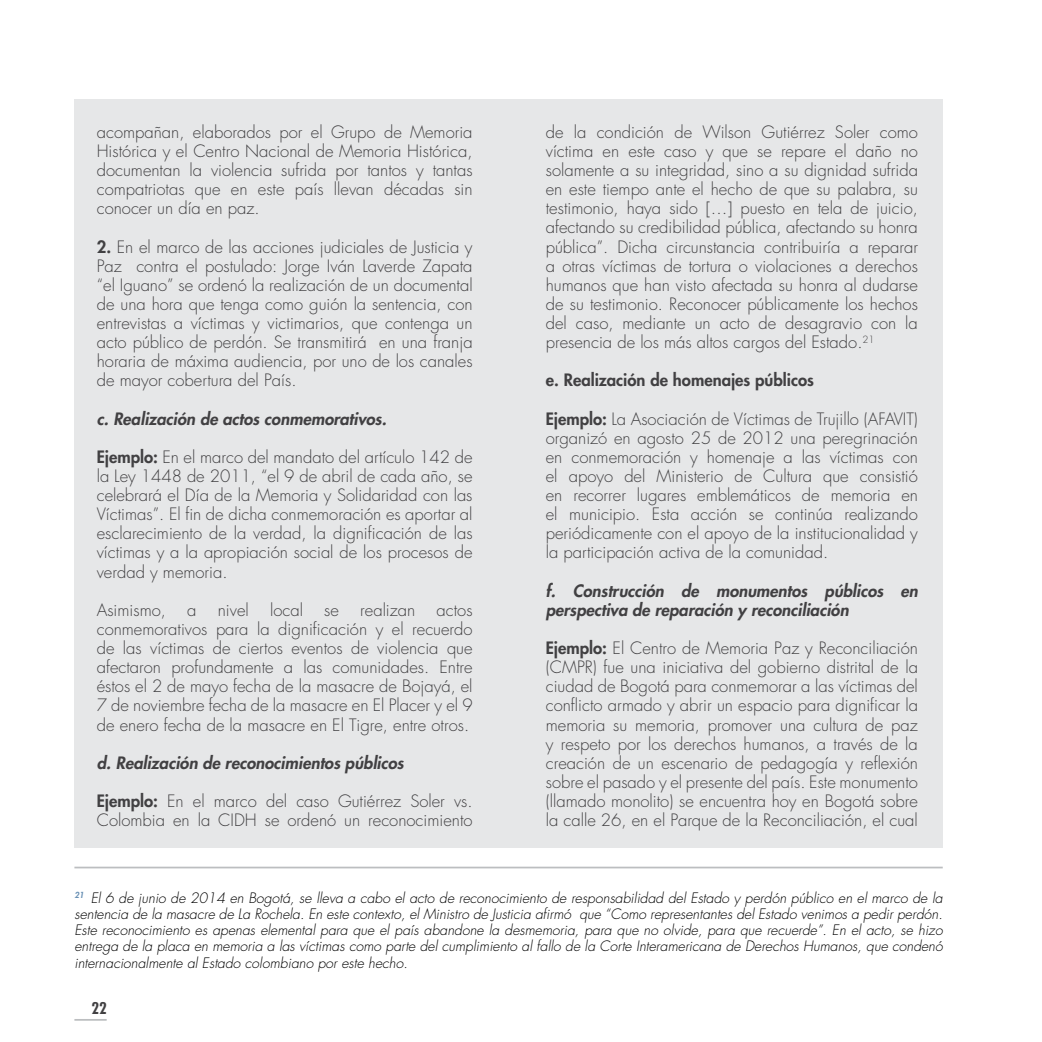
<style>
.page{position:relative;width:1042px;height:1042px;background:#fff}
.page>*{position:absolute;margin:0;border:0;box-sizing:border-box;transform-origin:0 0}
.t1{font:300 16.62px/19.1px "Futura Std";color:#414042;text-align:justify}
.t2{font:italic 800 16.62px/19.1px "Futura Std";color:#414042}
.t3{font:800 16.62px "Futura Std";color:#414042}
.t4{font:700 condensed 15.75px "Futura Std";color:#414042}
.t5{font:italic 300 14px/16.1px "Futura Std";color:#000;text-align:justify}
.s1{font-weight:800}
</style>
<div class="page">
<hr style="left:74px;top:1019px;width:33px;height:1px;background:#bcbec0">
<div style="left:74px;top:99px;width:869px;height:748px;background:#e6e7e8"></div>
<hr style="left:74px;top:866px;width:869px;height:2px;background:#bcbec0">
<p class="t1" style="left:97px;top:123px;width:377px">acompañan, elaborados por el Grupo de Memoria Histórica y el Centro Nacional de Memoria Histórica, documentan la violencia sufrida por tantos y tantas compatriotas que en este país llevan décadas sin conocer un día en paz.</p>
<p class="t1" style="left:97px;top:237px;width:377px"><span class="s1">2.</span> En el marco de las acciones judiciales de Justicia y Paz contra el postulado: Jorge Iván Laverde Zapata “el Iguano” se ordenó la realización de un documental de una hora que tenga como guión la sentencia, con entrevistas a víctimas y victimarios, que contenga un acto público de perdón. Se transmitirá en una franja horaria de máxima audiencia, por uno de los canales de mayor cobertura del País.</p>
<p class="t2" style="left:97px;top:409px;width:291px">c. Realización de actos conmemorativos.</p>
<p class="t1" style="left:97px;top:448px;width:377px"><span class="s1">Ejemplo:</span> En el marco del mandato del artículo 142 de la Ley 1448 de 2011, “el 9 de abril de cada año, se celebrará el Día de la Memoria y Solidaridad con las Víctimas”. El fin de dicha conmemoración es aportar al esclarecimiento de la verdad, la dignificación de las víctimas y a la apropiación social de los procesos de verdad y memoria.</p>
<p class="t1" style="left:97px;top:601px;width:71px">Asimismo,</p>
<p class="t1" style="left:187px;top:601px;width:11px">a</p>
<p class="t1" style="left:218px;top:601px;width:33px">nivel</p>
<p class="t1" style="left:270px;top:601px;width:34px">local</p>
<p class="t1" style="left:324px;top:601px;width:16px">se</p>
<p class="t1" style="left:360px;top:601px;width:57px">realizan</p>
<p class="t1" style="left:97px;top:601px;width:377px;text-indent:340px">actos conmemorativos para la dignificación y el recuerdo de las víctimas de ciertos eventos de violencia que afectaron profundamente a las comunidades. Entre éstos el 2 de mayo fecha de la masacre de Bojayá, el 7 de noviembre fecha de la masacre en El Placer y el 9 de enero fecha de la masacre en El Tigre, entre otros.</p>
<p class="t2" style="left:97px;top:753px;width:308px">d. Realización de reconocimientos públicos</p>
<p class="t1" style="left:97px;top:792px;width:377px"><span class="s1">Ejemplo:</span> En el marco del caso Gutiérrez Soler vs.<br>Colombia en la CIDH se ordenó un reconocimiento</p>
<p class="t1" style="left:546px;top:123px;width:374px">de la condición de Wilson Gutiérrez Soler como víctima en este caso y que se repare el daño no solamente a su integridad, sino a su dignidad sufrida en este tiempo ante el hecho de que su palabra, su testimonio, haya sido […] puesto en tela de juicio, afectando su credibilidad pública, afectando su honra pública”. Dicha circunstancia contribuiría a reparar a otras víctimas de tortura o violaciones a derechos humanos que han visto afectada su honra al dudarse de su testimonio. Reconocer públicamente los hechos del caso, mediante un acto de desagravio con la presencia de los más altos cargos del Estado.<sup>21</sup></p>
<p class="t3" style="left:546px;top:370px;width:270px">e. Realización de homenajes públicos</p>
<p class="t1" style="left:546px;top:409px;width:374px"><span class="s1">Ejemplo:</span> La Asociación de Víctimas de Trujillo (AFAVIT) organizó en agosto 25 de 2012 una peregrinación en conmemoración y homenaje a las víctimas con el apoyo del Ministerio de Cultura que consistió en recorrer lugares emblemáticos de memoria en el municipio. Esta acción se continúa realizando periódicamente con el apoyo de la institucionalidad y la participación activa de la comunidad.</p>
<p class="t2" style="left:546px;top:581px;width:374px">f. Construcción de monumentos públicos en perspectiva de reparación y reconciliación</p>
<p class="t1" style="left:546px;top:639px;width:374px"><span class="s1">Ejemplo:</span> El Centro de Memoria Paz y Reconciliación (CMPR) fue una iniciativa del gobierno distrital de la ciudad de Bogotá para conmemorar a las víctimas del conflicto armado y abrir un espacio para dignificar la memoria su memoria, promover una cultura de paz y respeto por los derechos humanos, a través de la creación de un escenario de pedagogía y reflexión sobre el pasado y el presente del país. Este monumento (llamado monolito) se encuentra hoy en Bogotá sobre la calle 26, en el Parque de la Reconciliación, el cual</p>
<p class="t5" style="left:74px;top:890px;width:870px"><sup>21</sup> El 6 de junio de 2014 en Bogotá, se lleva a cabo el acto de reconocimiento de responsabilidad del Estado y perdón público en el marco de la sentencia de la masacre de La Rochela. En este contexto, el Ministro de Justicia afirmó que “Como representantes del Estado venimos a pedir perdón.<br>Este reconocimiento es apenas elemental para que el país abandone la desmemoria, para que no olvide, para que recuerde”. En el acto, se hizo entrega de la placa en memoria a las víctimas como parte del cumplimiento al fallo de la Corte Interamericana de Derechos Humanos, que condenó internacionalmente al Estado colombiano por este hecho.</p>
<p class="t4" style="left:91px;top:998px;width:17px">22</p>
</div>
